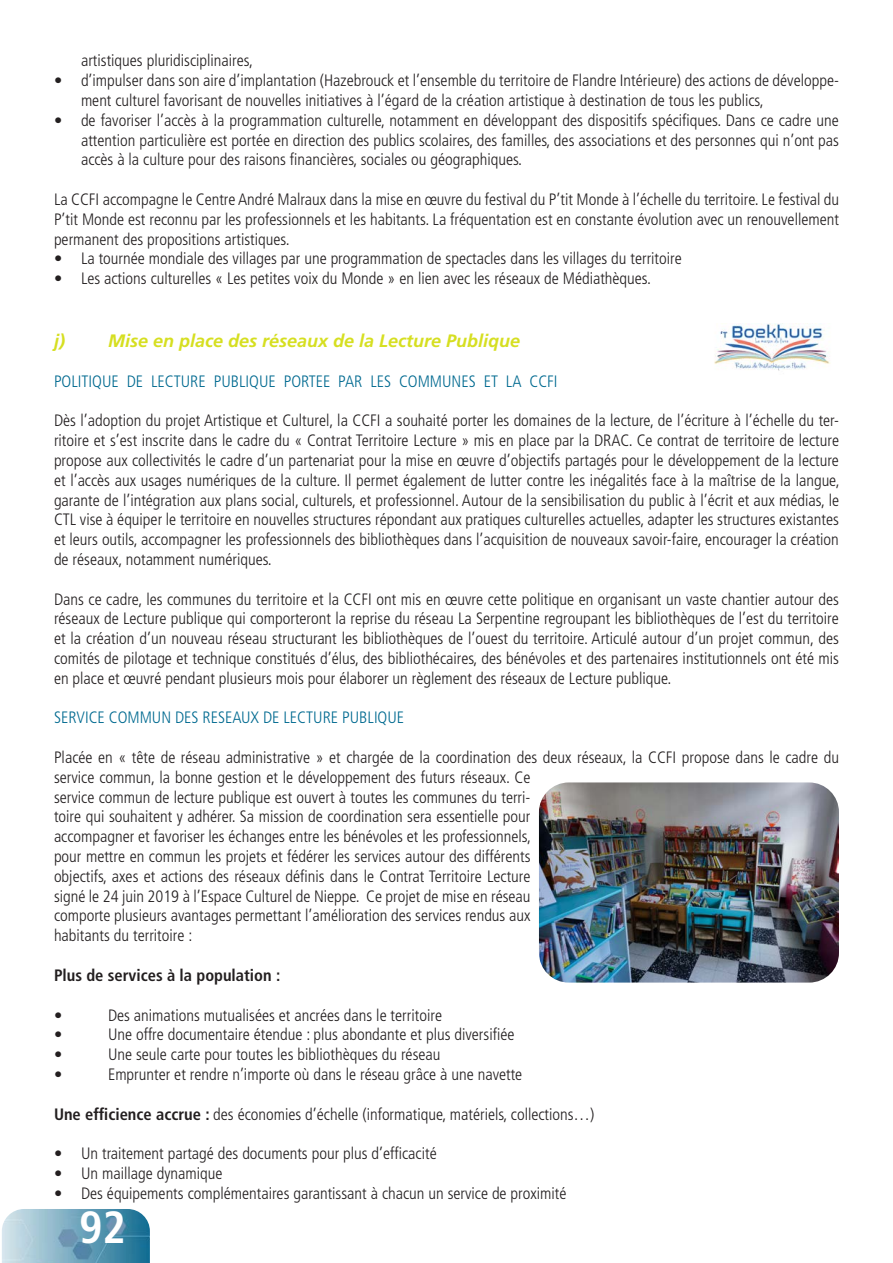
<style>
.page{position:relative;width:893px;height:1263px;background:#fff}
.page>*{position:absolute;margin:0;border:0;box-sizing:border-box;transform-origin:0 0}
.t1{font:700 condensed 45px "Frutiger";color:#fff}
.t2{font:italic 700 18px "Frutiger";color:#d6df21}
.t3{font:300 condensed 16.5px/19.8px "Frutiger";color:#231f20;text-align:justify}
.t4{font:300 condensed 16.5px "Frutiger";color:#016a90}
.t5{font:700 condensed 16.5px "Frutiger";color:#231f20}
.s1{font-weight:700}
</style>
<div class="page">
<img style="left:2px;top:1209px;width:148px;height:54px">
<img style="left:714px;top:323px;width:116px;height:48px">
<img style="left:539px;top:782px;width:300px;height:200px">
<p class="t3" style="left:81px;top:51px;width:174px">artistiques pluridisciplinaires,</p>
<p class="t3" style="left:81px;top:71px;width:759px;text-indent:-27px">• d’impulser dans son aire d’implantation (Hazebrouck et l’ensemble du territoire de Flandre Intérieure) des actions de développe&shy;ment culturel favorisant de nouvelles initiatives à l’égard de la création artistique à destination de tous les publics,</p>
<p class="t3" style="left:81px;top:110px;width:759px;text-indent:-27px">• de favoriser l’accès à la programmation culturelle, notamment en développant des dispositifs spécifiques. Dans ce cadre une attention particulière est portée en direction des publics scolaires, des familles, des associations et des personnes qui n’ont pas accès à la culture pour des raisons financières, sociales ou géographiques.</p>
<p class="t3" style="left:54px;top:190px;width:787px">La CCFI accompagne le Centre André Malraux dans la mise en œuvre du festival du P’tit Monde à l’échelle du territoire. Le festival du P’tit Monde est reconnu par les professionnels et les habitants. La fréquentation est en constante évolution avec un renouvellement permanent des propositions artistiques.</p>
<p class="t3" style="left:54px;top:249px;width:629px">• La tournée mondiale des villages par une programmation de spectacles dans les villages du territoire</p>
<p class="t3" style="left:54px;top:269px;width:599px">• Les actions culturelles « Les petites voix du Monde » en lien avec les réseaux de Médiathèques.</p>
<p class="t2" style="left:54px;top:330px;width:468px">j) Mise en place des réseaux de la Lecture Publique</p>
<p class="t4" style="left:54px;top:372px;width:505px">POLITIQUE DE LECTURE PUBLIQUE PORTEE PAR LES COMMUNES ET LA CCFI</p>
<p class="t3" style="left:54px;top:411px;width:787px">Dès l’adoption du projet Artistique et Culturel, la CCFI a souhaité porter les domaines de la lecture, de l’écriture à l’échelle du ter&shy;ritoire et s’est inscrite dans le cadre du « Contrat Territoire Lecture » mis en place par la DRAC. Ce contrat de territoire de lecture propose aux collectivités le cadre d’un partenariat pour la mise en œuvre d’objectifs partagés pour le développement de la lecture et l’accès aux usages numériques de la culture. Il permet également de lutter contre les inégalités face à la maîtrise de la langue, garante de l’intégration aux plans social, culturels, et professionnel. Autour de la sensibilisation du public à l’écrit et aux médias, le CTL vise à équiper le territoire en nouvelles structures répondant aux pratiques culturelles actuelles, adapter les structures existantes et leurs outils, accompagner les professionnels des bibliothèques dans l’acquisition de nouveaux savoir-faire, encourager la création de réseaux, notamment numériques.</p>
<p class="t3" style="left:54px;top:589px;width:786px">Dans ce cadre, les communes du territoire et la CCFI ont mis en œuvre cette politique en organisant un vaste chantier autour des réseaux de Lecture publique qui comporteront la reprise du réseau La Serpentine regroupant les bibliothèques de l’est du territoire et la création d’un nouveau réseau structurant les bibliothèques de l’ouest du territoire. Articulé autour d’un projet commun, des comités de pilotage et technique constitués d’élus, des bibliothécaires, des bénévoles et des partenaires institutionnels ont été mis en place et œuvré pendant plusieurs mois pour élaborer un règlement des réseaux de Lecture publique.</p>
<p class="t4" style="left:54px;top:708px;width:352px">SERVICE COMMUN DES RESEAUX DE LECTURE PUBLIQUE</p>
<p class="t3" style="left:54px;top:748px;width:786px;text-align:left">Placée en « tête de réseau administrative » et chargée de la coordination des deux réseaux, la CCFI propose dans le cadre du service commun, la bonne gestion et le développement des futurs réseaux. Ce<br>service commun de lecture publique est ouvert à toutes les communes du terri-<br>toire qui souhaitent y adhérer. Sa mission de coordination sera essentielle pour<br>accompagner et favoriser les échanges entre les bénévoles et les professionnels,<br>pour mettre en commun les projets et fédérer les services autour des différents<br>objectifs, axes et actions des réseaux définis dans le Contrat Territoire Lecture<br>signé le 24 juin 2019 à l’Espace Culturel de Nieppe. Ce projet de mise en réseau<br>comporte plusieurs avantages permettant l’amélioration des services rendus aux<br>habitants du territoire :</p>
<p class="t5" style="left:54px;top:965px;width:228px">Plus de services à la population :</p>
<p class="t3" style="left:54px;top:1005px;width:10px">•</p>
<p class="t3" style="left:108px;top:1005px;width:336px">Des animations mutualisées et ancrées dans le territoire</p>
<p class="t3" style="left:54px;top:1025px;width:10px">•</p>
<p class="t3" style="left:108px;top:1025px;width:408px">Une offre documentaire étendue : plus abondante et plus diversifiée</p>
<p class="t3" style="left:54px;top:1045px;width:10px">•</p>
<p class="t3" style="left:108px;top:1045px;width:334px">Une seule carte pour toutes les bibliothèques du réseau</p>
<p class="t3" style="left:54px;top:1064px;width:10px">•</p>
<p class="t3" style="left:108px;top:1064px;width:416px">Emprunter et rendre n’importe où dans le réseau grâce à une navette</p>
<p class="t3" style="left:54px;top:1104px;width:542px"><span class="s1">Une efficience accrue :</span> des économies d’échelle (informatique, matériels, collections…)</p>
<p class="t3" style="left:54px;top:1144px;width:384px">• Un traitement partagé des documents pour plus d’efficacité</p>
<p class="t3" style="left:54px;top:1163px;width:170px">• Un maillage dynamique</p>
<p class="t3" style="left:54px;top:1183px;width:514px">• Des équipements complémentaires garantissant à chacun un service de proximité</p>
<h1 class="t1" style="left:79px;top:1200px;width:48px">92</h1>
</div>
